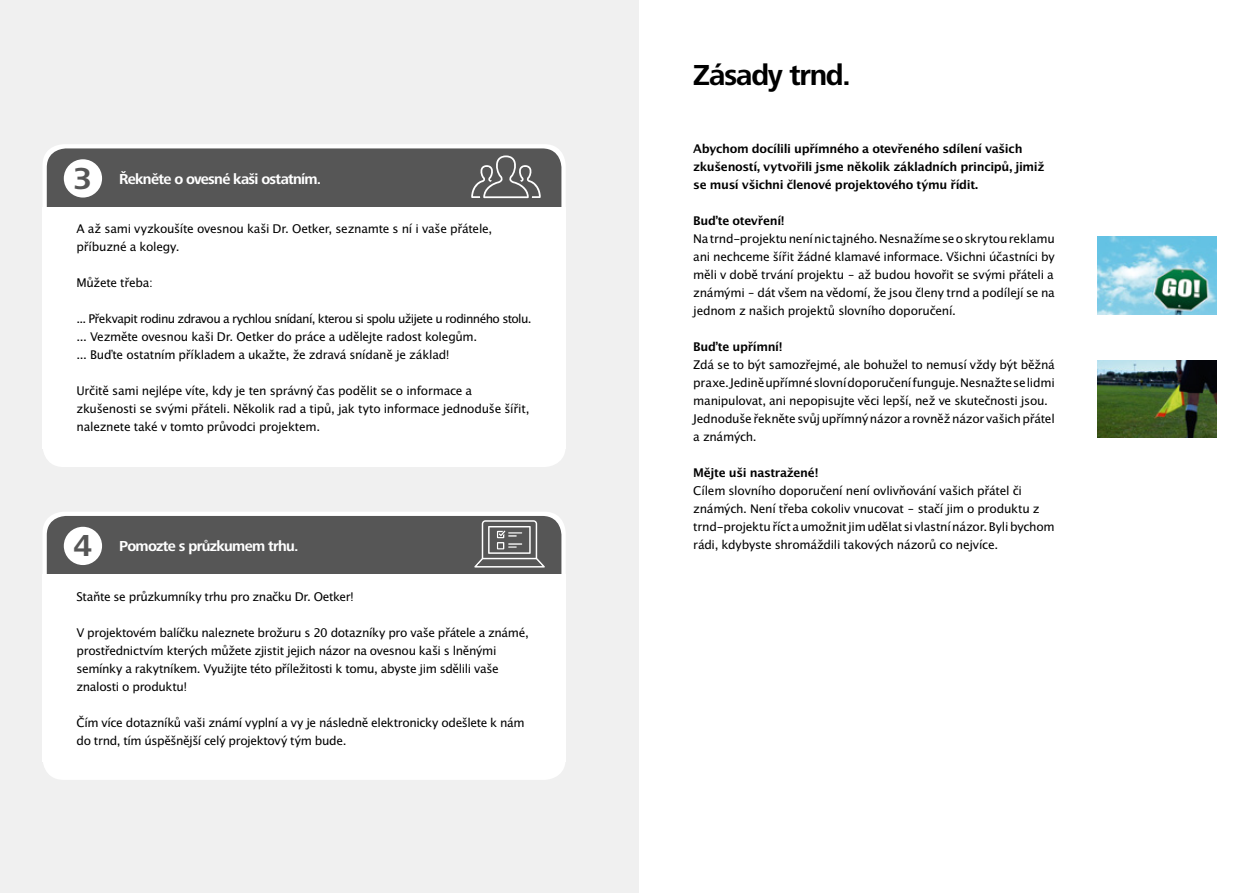
<style>
.page{position:relative;width:1259px;height:893px;background:#fff}
.page>*{position:absolute;margin:0;border:0;box-sizing:border-box;transform-origin:0 0}
.t1{font:700 31.5px "Frutiger Next LTW1 G";color:#565656}
.t2{font:700 30px "Frutiger Next LTW1 G";letter-spacing:-.045em;color:#000}
.t3{font:700 15px "Frutiger Next LTW1 G";letter-spacing:-.045em;color:#fff}
.t4{font:12px/18px "Lucida San Rom";letter-spacing:-.025em;color:#000}
.t5{font:12px/18px "Lucida San Dem";letter-spacing:-.025em;color:#000}
</style>
<div class="page">
<div style="left:0;top:0;width:638px;height:893px;background:#f0f0f0"></div>
<div style="left:43px;top:144px;width:523px;height:323px;background:#fff;border-radius:21px"></div>
<div style="left:47px;top:148px;width:514px;height:125px;background:#565656;border-radius:19px"></div>
<div style="left:64px;top:159px;width:38px;height:39px;background:#fff;border-radius:50%"></div>
<div style="left:43px;top:207px;width:523px;height:241px;background:#fff"></div>
<svg style="left:471px;top:155px;width:70px;height:44px"></svg>
<div style="left:43px;top:512px;width:523px;height:268px;background:#fff;border-radius:21px"></div>
<div style="left:47px;top:516px;width:514px;height:125px;background:#565656;border-radius:19px"></div>
<div style="left:64px;top:527px;width:38px;height:38px;background:#fff;border-radius:50%"></div>
<div style="left:43px;top:574px;width:523px;height:188px;background:#fff"></div>
<svg style="left:474px;top:520px;width:71px;height:48px"></svg>
<img style="left:1097px;top:237px;width:119px;height:77px">
<img style="left:1097px;top:360px;width:119px;height:78px">
<h1 class="t1" style="left:73px;top:160px;width:20px">3</h1>
<p class="t3" style="left:119px;top:170px;width:204px">Řekněte o ovesné kaši ostatním.</p>
<p class="t4" style="left:77px;top:220px;width:417px">A až sami vyzkoušíte ovesnou kaši Dr. Oetker, seznamte s ní i vaše přátele, příbuzné a kolegy.</p>
<p class="t4" style="left:77px;top:274px;width:78px">Můžete třeba:</p>
<p class="t4" style="left:77px;top:310px;width:456px">... Překvapit rodinu zdravou a rychlou snídaní, kterou si spolu užijete u rodinného stolu. ... Vezměte ovesnou kaši Dr. Oetker do práce a udělejte radost kolegům.<br>... Buďte ostatním příkladem a ukažte, že zdravá snídaně je základ!</p>
<p class="t4" style="left:77px;top:382px;width:454px">Určitě sami nejlépe víte, kdy je ten správný čas podělit se o informace a zkušenosti se svými přáteli. Několik rad a tipů, jak tyto informace jednoduše šířit, naleznete také v tomto průvodci projektem.</p>
<h1 class="t1" style="left:73px;top:528px;width:20px">4</h1>
<p class="t3" style="left:119px;top:538px;width:181px">Pomozte s průzkumem trhu.</p>
<p class="t4" style="left:77px;top:588px;width:279px">Staňte se průzkumníky trhu pro značku Dr. Oetker!</p>
<p class="t4" style="left:77px;top:624px;width:454px">V projektovém balíčku naleznete brožuru s 20 dotazníky pro vaše přátele a známé, prostřednictvím kterých můžete zjistit jejich názor na ovesnou kaši s lněnými semínky a rakytníkem. Využijte této příležitosti k tomu, abyste jim sdělili vaše znalosti o produktu!</p>
<p class="t4" style="left:77px;top:714px;width:450px">Čím více dotazníků vaši známí vyplní a vy je následně elektronicky odešlete k nám do trnd, tím úspěšnější celý projektový tým bude.</p>
<h2 class="t2" style="left:693px;top:58px;width:159px">Zásady trnd.</h2>
<p class="t5" style="left:693px;top:141px;width:353px">Abychom docílili upřímného a otevřeného sdílení vašich zkušeností, vytvořili jsme několik základních principů, jimiž se musí všichni členové projektového týmu řídit.</p>
<p class="t5" style="left:693px;top:213px;width:93px">Buďte otevření!</p>
<p class="t4" style="left:693px;top:230px;width:363px;text-align:justify">Na trnd-projektu není nic tajného. Nesnažíme se o skrytou reklamu ani nechceme šířit žádné klamavé informace. Všichni účastníci by měli v době trvání projektu – až budou hovořit se svými přáteli a známými – dát všem na vědomí, že jsou členy trnd a podílejí se na jednom z našich projektů slovního doporučení.</p>
<p class="t5" style="left:693px;top:339px;width:91px">Buďte upřímní!</p>
<p class="t4" style="left:693px;top:356px;width:363px">Zdá se to být samozřejmé, ale bohužel to nemusí vždy být běžná praxe. Jedině upřímné slovní doporučení funguje. Nesnažte se lidmi manipulovat, ani nepopisujte věci lepší, než ve skutečnosti jsou.<br>Jednoduše řekněte svůj upřímný názor a rovněž názor vašich přátel a známých.</p>
<p class="t5" style="left:693px;top:465px;width:127px">Mějte uši nastražené!</p>
<p class="t4" style="left:693px;top:482px;width:363px">Cílem slovního doporučení není ovlivňování vašich přátel či známých. Není třeba cokoliv vnucovat – stačí jim o produktu z trnd-projektu říct a umožnit jim udělat si vlastní názor. Byli bychom rádi, kdybyste shromáždili takových názorů co nejvíce.</p>
</div>
